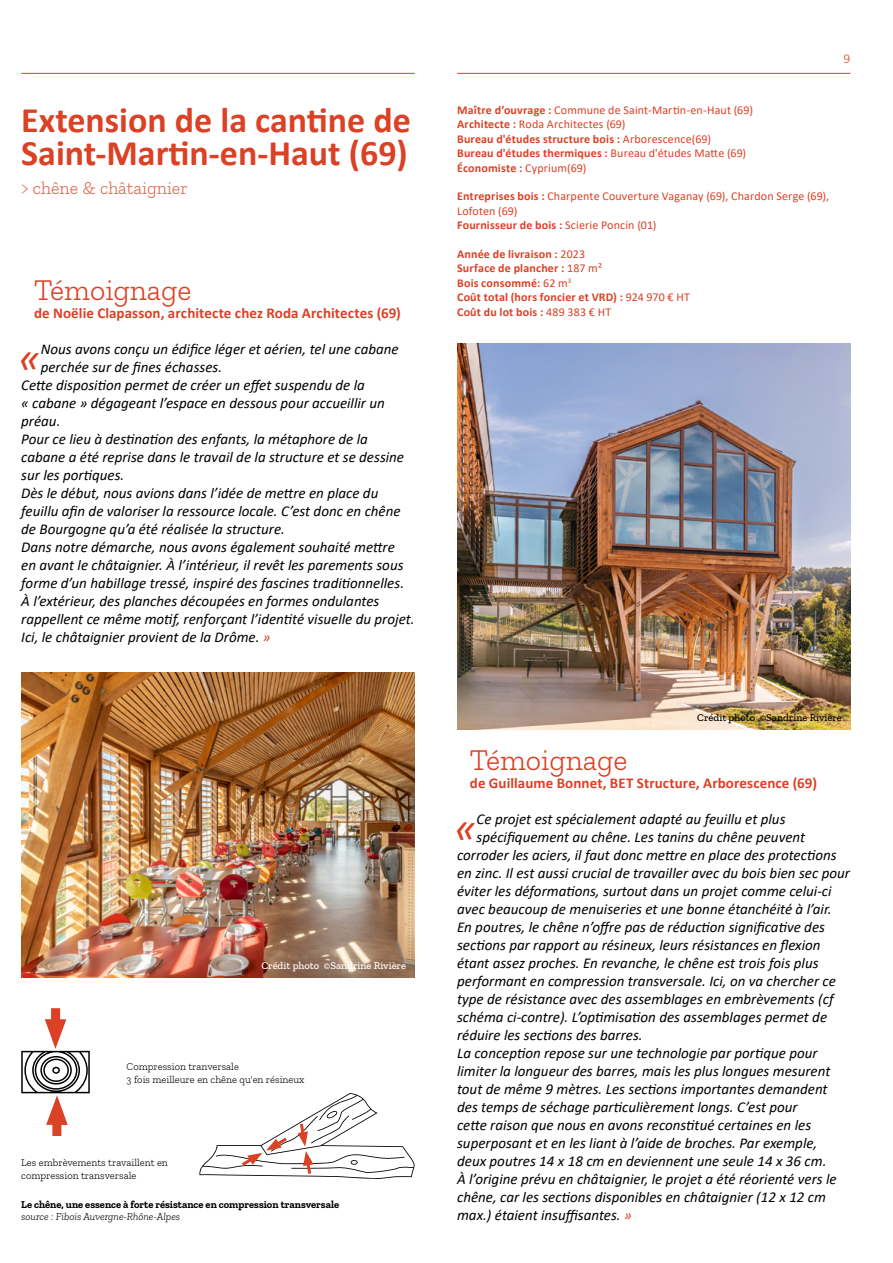
<style>
.page{position:relative;width:893px;height:1263px;background:#fff}
.page>*{position:absolute;margin:0;border:0;box-sizing:border-box;transform-origin:0 0}
.t1{font:italic 43.35px "Calibri";color:#db4125}
.t2{font:700 36px/33px "Calibri";color:#db4125}
.t3{font:300 30px "Zilla Slab";color:#db4125}
.t4{font:300 18px "Zilla Slab";color:#e26751}
.t5{font:italic 15px "Calibri";color:#000}
.t6{font:700 15px "Calibri";letter-spacing:.005em;color:#db4125}
.t7{font:300 13.5px "Calibri";color:#db4125}
.t8{font:12px/14.4px "Calibri";letter-spacing:.01em;color:#db4125}
.t9{font:700 12px/14.4px "Calibri";letter-spacing:.015em;color:#db4125}
.t10{font:300 10.5px/12.6px "Zilla Slab";color:#000}
.t11{font:700 10.5px "Zilla Slab";color:#000}
.t12{font:italic 300 10.5px "Zilla Slab";color:#000}
.t13{font:500 10.5px "Zilla Slab";color:#000}
.t14{font:500 10.5px "Zilla Slab";color:#fff}
.s1{color:#db4125}
.s2{font-weight:700}
.s3{font-weight:400}
</style>
<div class="page">
<hr style="left:457px;top:73px;width:393px;height:1px;background:#db4125">
<hr style="left:21px;top:73px;width:394px;height:1px;background:#db4125">
<img style="left:457px;top:343px;width:393px;height:386px">
<img style="left:21px;top:672px;width:394px;height:306px">
<div style="left:52px;top:1112px;width:9px;height:24px;background:#db4124"></div>
<div style="left:51px;top:1008px;width:9px;height:24px;background:#db4124"></div>
<svg style="left:21px;top:1019px;width:69px;height:106px"></svg>
<svg style="left:199px;top:1093px;width:216px;height:86px"></svg>
<h2 class="t2" style="left:21px;top:103px;width:391px">Extension de la cantine de<br>Saint-Martin-en-Haut (69)</h2>
<p class="t4" style="left:21px;top:178px;width:168px">&gt; chêne &amp; châtaignier</p>
<h3 class="t3" style="left:34px;top:274px;width:159px">Témoignage</h3>
<p class="t6" style="left:34px;top:302px;width:368px">de Noëlie Clapasson, architecte chez Roda Architectes (69)</p>
<h1 class="t1" style="left:19px;top:328px;width:24px">«</h1>
<p class="t5" style="left:41px;top:339px;width:359px">Nous avons conçu un édifice léger et aérien, tel une cabane</p>
<p class="t5" style="left:41px;top:357px;width:183px">perchée sur de fines échasses.</p>
<p class="t5" style="left:21px;top:375px;width:345px">Cette disposition permet de créer un effet suspendu de la</p>
<p class="t5" style="left:21px;top:393px;width:365px">« cabane » dégageant l’espace en dessous pour accueillir un</p>
<p class="t5" style="left:21px;top:411px;width:41px">préau.</p>
<p class="t5" style="left:21px;top:429px;width:348px">Pour ce lieu à destination des enfants, la métaphore de la</p>
<p class="t5" style="left:21px;top:447px;width:384px">cabane a été reprise dans le travail de la structure et se dessine</p>
<p class="t5" style="left:21px;top:465px;width:105px">sur les portiques.</p>
<p class="t5" style="left:21px;top:483px;width:359px">Dès le début, nous avions dans l’idée de mettre en place du</p>
<p class="t5" style="left:21px;top:501px;width:381px">feuillu afin de valoriser la ressource locale. C’est donc en chêne</p>
<p class="t5" style="left:21px;top:519px;width:265px">de Bourgogne qu’a été réalisée la structure.</p>
<p class="t5" style="left:21px;top:537px;width:375px">Dans notre démarche, nous avons également souhaité mettre</p>
<p class="t5" style="left:21px;top:555px;width:384px">en avant le châtaignier. À l’intérieur, il revêt les parements sous</p>
<p class="t5" style="left:21px;top:573px;width:384px">forme d’un habillage tressé, inspiré des fascines traditionnelles.</p>
<p class="t5" style="left:21px;top:591px;width:360px">À l’extérieur, des planches découpées en formes ondulantes</p>
<p class="t5" style="left:21px;top:609px;width:395px">rappellent ce même motif, renforçant l’identité visuelle du projet.</p>
<p class="t5" style="left:21px;top:627px;width:251px">Ici, le châtaignier provient de la Drôme. <span class="s1">»</span></p>
<p class="t14" style="left:261px;top:960px;width:146px">Crédit photo ©Sandrine Rivière</p>
<p class="t10" style="left:127px;top:1060px;width:179px">Compression tranversale<br>3 fois meilleure en chêne qu'en résineux</p>
<p class="t10" style="left:21px;top:1156px;width:148px">Les embrèvements travaillent en compression transversale</p>
<p class="t11" style="left:21px;top:1198px;width:319px">Le chêne, une essence à forte résistance en compression transversale</p>
<p class="t12" style="left:21px;top:1211px;width:160px">source : Fibois Auvergne-Rhône-Alpes</p>
<p class="t7" style="left:844px;top:50px;width:8px">9</p>
<p class="t8" style="left:457px;top:102px;width:297px"><span class="s2">Maître d’ouvrage :</span> Commune de Saint-Martin-en-Haut (69)<br><span class="s2">Architecte :</span> Roda Architectes (69)<br><span class="s2">Bureau d'études structure bois :</span> Arborescence(69)<br><span class="s2">Bureau d'études thermiques :</span> Bureau d'études Matte (69)<br><span class="s2">Économiste :</span> Cyprium(69)</p>
<p class="t8" style="left:457px;top:189px;width:374px"><span class="s2">Entreprises bois :</span> Charpente Couverture Vaganay (69), Chardon Serge (69),<br>Lofoten (69)<br><span class="s2">Fournisseur de bois :</span> Scierie Poncin (01)</p>
<p class="t9" style="left:457px;top:247px;width:234px">Année de livraison : <span class="s3">2023<br></span>Surface de plancher : <span class="s3">187 m²<br></span>Bois consommé: <span class="s3">62 m</span><sup>3<br></sup>Coût total (hors foncier et VRD) : <span class="s3">924 970 € HT<br></span>Coût du lot bois : <span class="s3">489 383 € HT</span></p>
<p class="t13" style="left:697px;top:712px;width:146px">Crédit photo ©Sandrine Rivière</p>
<h3 class="t3" style="left:470px;top:744px;width:159px">Témoignage</h3>
<p class="t6" style="left:470px;top:773px;width:349px">de Guillaume Bonnet, BET Structure, Arborescence (69)</p>
<h1 class="t1" style="left:454px;top:798px;width:24px">«</h1>
<p class="t5" style="left:477px;top:809px;width:310px">Ce projet est spécialement adapté au feuillu et plus</p>
<p class="t5" style="left:477px;top:827px;width:330px">spécifiquement au chêne. Les tanins du chêne peuvent</p>
<p class="t5" style="left:457px;top:845px;width:381px">corroder les aciers, il faut donc mettre en place des protections</p>
<p class="t5" style="left:457px;top:863px;width:394px">en zinc. Il est aussi crucial de travailler avec du bois bien sec pour</p>
<p class="t5" style="left:457px;top:881px;width:376px">éviter les déformations, surtout dans un projet comme celui-ci</p>
<p class="t5" style="left:457px;top:899px;width:376px">avec beaucoup de menuiseries et une bonne étanchéité à l’air.</p>
<p class="t5" style="left:457px;top:917px;width:369px">En poutres, le chêne n’offre pas de réduction significative des</p>
<p class="t5" style="left:457px;top:935px;width:365px">sections par rapport au résineux, leurs résistances en flexion</p>
<p class="t5" style="left:457px;top:953px;width:363px">étant assez proches. En revanche, le chêne est trois fois plus</p>
<p class="t5" style="left:457px;top:971px;width:380px">performant en compression transversale. Ici, on va chercher ce</p>
<p class="t5" style="left:457px;top:989px;width:378px">type de résistance avec des assemblages en embrèvements (cf</p>
<p class="t5" style="left:457px;top:1007px;width:372px">schéma ci-contre). L’optimisation des assemblages permet de</p>
<p class="t5" style="left:457px;top:1025px;width:187px">réduire les sections des barres.</p>
<p class="t5" style="left:457px;top:1043px;width:362px">La conception repose sur une technologie par portique pour</p>
<p class="t5" style="left:457px;top:1061px;width:375px">limiter la longueur des barres, mais les plus longues mesurent</p>
<p class="t5" style="left:457px;top:1079px;width:372px">tout de même 9 mètres. Les sections importantes demandent</p>
<p class="t5" style="left:457px;top:1097px;width:342px">des temps de séchage particulièrement longs. C’est pour</p>
<p class="t5" style="left:457px;top:1115px;width:356px">cette raison que nous en avons reconstitué certaines en les</p>
<p class="t5" style="left:457px;top:1133px;width:362px">superposant et en les liant à l’aide de broches. Par exemple,</p>
<p class="t5" style="left:457px;top:1151px;width:371px">deux poutres 14 x 18 cm en deviennent une seule 14 x 36 cm.</p>
<p class="t5" style="left:457px;top:1169px;width:381px">À l’origine prévu en châtaignier, le projet a été réorienté vers le</p>
<p class="t5" style="left:457px;top:1187px;width:370px">chêne, car les sections disponibles en châtaignier (12 x 12 cm</p>
<p class="t5" style="left:457px;top:1205px;width:176px">max.) étaient insuffisantes. <span class="s1">»</span></p>
</div>
